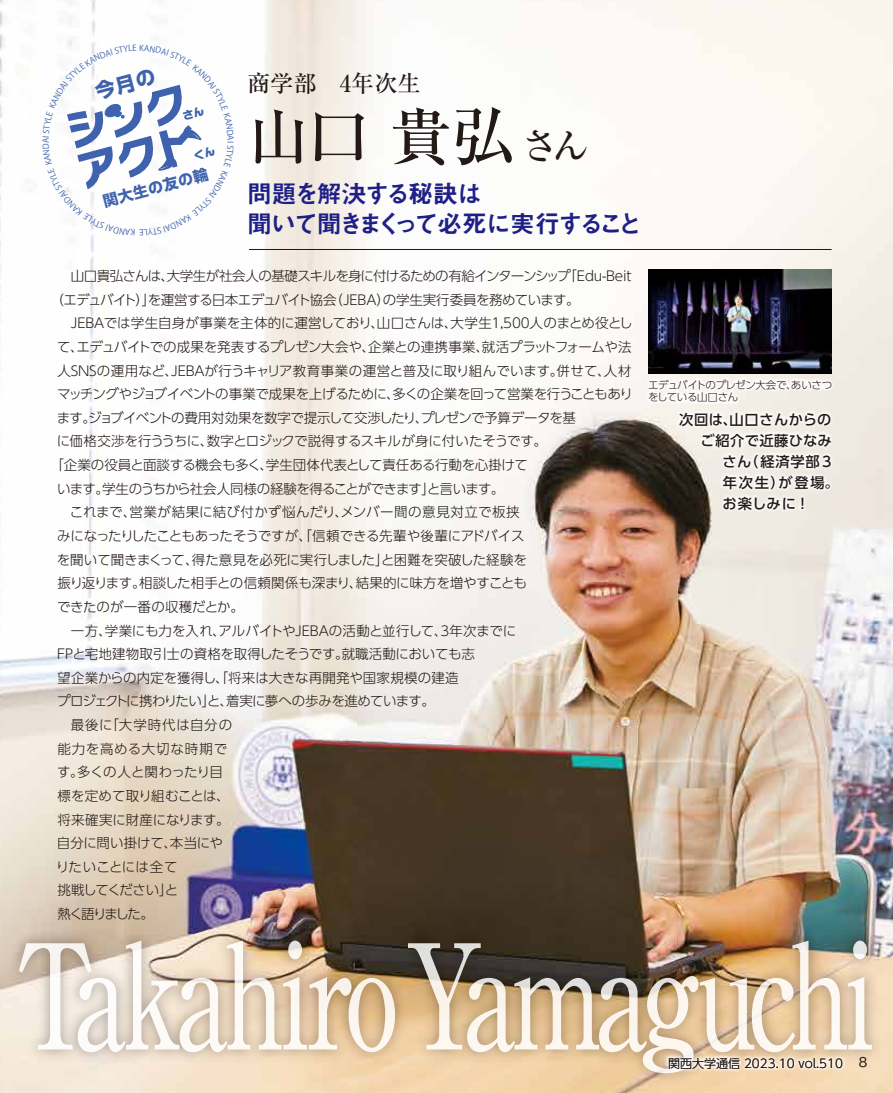
<style>
.page{position:relative;width:893px;height:1093px;background:#fff}
.page>*{position:absolute;margin:0;border:0;box-sizing:border-box;transform-origin:0 0}
.t1{font:500 145.5px "Ryumin Pr 6 N";letter-spacing:-.065em;color:#fff;scale:.73 1}
.t2{font:500 62.85px "Ryumin Pr 6 N";color:#231916}
.t3{font:24.75px/29.7px "Midashi Go Pr 5 MB31";letter-spacing:-.08em;color:#1e2088}
.t4{font:500 23.1px "Ryumin Pr 6 N";color:#231916}
.t5{font:700 15px "UD Shin Go Pr 6 N";color:#3e62ad}
.t6{font:500 14.25px "UD Shin Go Pr 6 N";letter-spacing:.035em;color:#231916}
.t7{font:300 13.5px "UD Shin Go Pr 6 N";letter-spacing:-.02em;color:#231916}
.t8{font:300 13.5px/23.7px "UD Shin Go Pr 6 N";letter-spacing:-.04em;color:#231916}
.t9{font:300 13.5px "UD Shin Go Pr 6 N";letter-spacing:-.055em;color:#231916}
.t10{font:300 13.5px "UD Shin Go Pr 6 N";letter-spacing:.035em;color:#231916}
.t11{font:300 13.5px "UD Shin Go Pr 6 N";letter-spacing:.01em;color:#231916}
.t12{font:300 13.5px "UD Shin Go Pr 6 N";letter-spacing:-.05em;color:#231916}
.t13{font:300 13.5px "UD Shin Go Pr 6 N";letter-spacing:.005em;color:#231916}
.t14{font:300 13.5px "UD Shin Go Pr 6 N";color:#231916}
.t15{font:300 13.5px "UD Shin Go Pr 6 N";letter-spacing:.065em;color:#231916}
.t16{font:300 13.5px "UD Shin Go Pr 6 N";letter-spacing:.055em;color:#231916}
.t17{font:300 13.5px "UD Shin Go Pr 6 N";letter-spacing:-.085em;color:#231916}
.t18{font:300 13.5px "UD Shin Go Pr 6 N";letter-spacing:-.12em;color:#231916}
.t19{font:300 12px "UD Shin Go Pr 6 N";color:#231916}
.t20{font:300 10.5px/12.6px "UD Shin Go Pr 6 N";letter-spacing:-.035em;color:#231916}
.s1{font-size:37.65px}
.s2{font-family:"Gothic BBB Pr 6 N";font-weight:500;font-size:13.5px}
</style>
<div class="page">
<img style="left:0;top:0;width:893px;height:1093px">
<img style="left:613px;top:1001px;width:280px;height:92px">
<img style="left:648px;top:269px;width:184px;height:105px">
<svg style="left:42px;top:45px;width:192px;height:191px"></svg>
<p class="t5" style="left:100px;top:189px;width:110px;rotate:-15deg">関大生の友の輪</p>
<h3 class="t4" style="left:247px;top:65px;width:175px">商学部　4年次生</h3>
<h2 class="t2" style="left:247px;top:87px;width:345px">山口 貴弘<span class="s1">さん</span></h2>
<h3 class="t3" style="left:247px;top:177px;width:397px">問題を解決する秘訣は<br>聞いて聞きまくって必死に実行すること</h3>
<p class="t8" style="left:50px;top:264px;width:583px;text-indent:20px">山口貴弘さんは、大学生が社会人の基礎スキルを身に付けるための有給インターンシップ「Edu-Beit（エデュバイト）」を運営する日本エデュバイト協会（JEBA）の学生実行委員を務めています。</p>
<p class="t7" style="left:71px;top:312px;width:563px">JEBAでは学生自身が事業を主体的に運営しており、山口さんは、大学生1,500人のまとめ役とし</p>
<p class="t7" style="left:57px;top:336px;width:576px">て、エデュバイトでの成果を発表するプレゼン大会や、企業との連携事業、就活プラットフォームや法</p>
<p class="t7" style="left:57px;top:359px;width:576px">人SNSの運用など、JEBAが行うキャリア教育事業の運営と普及に取り組んでいます。併せて、人材</p>
<p class="t8" style="left:57px;top:382px;width:577px">マッチングやジョブイベントの事業で成果を上げるために、多くの企業を回って営業を行うこともあり</p>
<p class="t8" style="left:57px;top:405px;width:521px">ます。ジョブイベントの費用対効果を数字で提示して交渉したり、プレゼンで予算データを基</p>
<p class="t7" style="left:57px;top:430px;width:492px">に価格交渉を行ううちに、数字とロジックで説得するスキルが身に付いたそうです。</p>
<p class="t7" style="left:50px;top:454px;width:479px">「企業の役員と面談する機会も多く、学生団体代表として責任ある行動を心掛けて</p>
<p class="t9" style="left:57px;top:478px;width:449px">います。学生のうちから社会人同様の経験を得ることができます」と言います。</p>
<p class="t10" style="left:70px;top:501px;width:451px">これまで、営業が結果に結び付かず悩んだり、メンバー間の意見対立で板挟</p>
<p class="t7" style="left:57px;top:525px;width:469px">みになったりしたこともあったそうですが、「信頼できる先輩や後輩にアドバイス</p>
<p class="t7" style="left:57px;top:548px;width:472px">を聞いて聞きまくって、得た意見を必死に実行しました」と困難を突破した経験を</p>
<p class="t7" style="left:57px;top:572px;width:471px">振り返ります。相談した相手との信頼関係も深まり、結果的に味方を増やすことも</p>
<p class="t13" style="left:57px;top:596px;width:189px">できたのが一番の収穫だとか。</p>
<p class="t7" style="left:71px;top:619px;width:447px">一方、学業にも力を入れ、アルバイトやJEBAの活動と並行して、3年次までに</p>
<p class="t7" style="left:57px;top:643px;width:419px">FPと宅地建物取引士の資格を取得したそうです。就職活動においても志</p>
<p class="t11" style="left:57px;top:667px;width:403px">望企業からの内定を獲得し、「将来は大きな再開発や国家規模の建造</p>
<p class="t12" style="left:57px;top:690px;width:379px">プロジェクトに携わりたい」と、着実に夢への歩みを進めています。</p>
<p class="t15" style="left:71px;top:714px;width:163px">最後に「大学時代は自分の</p>
<p class="t16" style="left:57px;top:737px;width:171px">能力を高める大切な時期で</p>
<p class="t7" style="left:57px;top:761px;width:167px">す。多くの人と関わったり目</p>
<p class="t14" style="left:57px;top:785px;width:174px">標を定めて取り組むことは、</p>
<p class="t7" style="left:57px;top:808px;width:174px">将来確実に財産になります。</p>
<p class="t7" style="left:57px;top:832px;width:167px">自分に問い掛けて、本当にや</p>
<p class="t13" style="left:56px;top:856px;width:123px">りたいことには全て</p>
<p class="t17" style="left:57px;top:879px;width:122px">挑戦してください」と</p>
<p class="t18" style="left:57px;top:903px;width:98px">熱く語りました。</p>
<p class="t20" style="left:648px;top:378px;width:186px">エデュバイトのプレゼン大会で、あいさつをしている山口さん</p>
<p class="t6" style="left:679px;top:408px;width:154px">次回は、山口さんからの</p>
<p class="t6" style="left:701px;top:429px;width:132px">ご紹介で近藤ひなみ</p>
<p class="t6" style="left:722px;top:450px;width:111px">さん（経済学部 3</p>
<p class="t6" style="left:723px;top:471px;width:118px">年次生）が登場。</p>
<p class="t6" style="left:723px;top:492px;width:89px">お楽しみに ！</p>
<h1 class="t1" style="left:15px;top:880px;width:1181px">TakahiroYamaguchi</h1>
<p class="t19" style="left:668px;top:1053px;width:201px">関西大学通信 2023.10 vol.510 <span class="s2">8</span></p>
</div>
